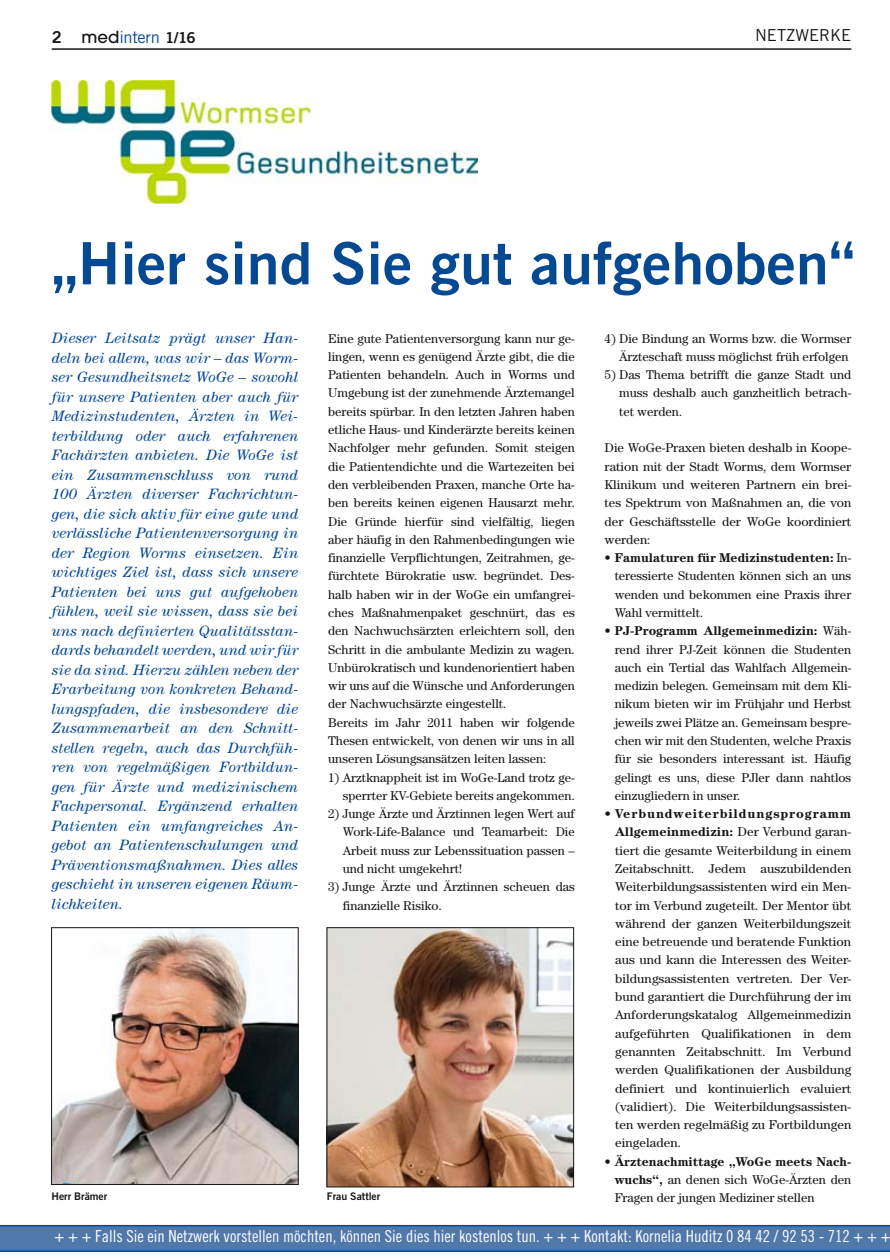
<style>
.page{position:relative;width:890px;height:1260px;background:#fff}
.page>*{position:absolute;margin:0;border:0;box-sizing:border-box;transform-origin:0 0}
.t1{font:58.5px "Trade Gothic Bold Two";letter-spacing:.005em;color:#054993}
.t2{font:16.5px "Trade Gothic LT Std Cn 18";color:#fff}
.t3{font:16.5px "Trade Gothic";letter-spacing:-.02em;color:#054993}
.t4{font:16.5px "Trade Gothic";color:#151616}
.t5{font:italic 15px/19.5px "Century";letter-spacing:.005em;color:#054993;text-align:justify}
.t6{font:12.75px/18.3px "Century";color:#151616;text-align:justify}
.t7{font:700 12.75px/18.3px "Century";color:#151616;text-align:right}
.t8{font:10.5px "Trade Gothic Bold Two";letter-spacing:-.005em;color:#151616}
.s1{font-family:"Trade Gothic Bold Two";color:#151616}
.s2{font-family:"Avant Garde";font-weight:500;color:#151616}
.s3{font-family:"Trade Gothic Bold Two";font-size:15px;color:#151616}
.s4{font-weight:700}
.s5{font-weight:400}
</style>
<div class="page">
<hr style="left:52px;top:49px;width:799px;height:1px;background:#151616">
<svg style="left:0;top:1224px;width:890px;height:27px;background:#5079ac"></svg>
<img style="left:52px;top:81px;width:426px;height:122px">
<img style="left:53px;top:929px;width:243px;height:253px">
<div style="left:51px;top:927px;width:247px;height:257px;border:1px solid #151616"></div>
<img style="left:329px;top:929px;width:243px;height:256px">
<div style="left:327px;top:927px;width:247px;height:260px;border:1px solid #151616"></div>
<p class="t3" style="left:52px;top:31px;width:145px"><span class="s1">2</span> <span class="s2">med</span>intern <span class="s3">1/16</span></p>
<p class="t4" style="left:755px;top:29px;width:98px">NETZWERKE</p>
<h1 class="t1" style="left:52px;top:242px;width:804px">„ Hier sind Sie gut aufgehoben“</h1>
<p class="t5" style="left:52px;top:329px;width:248px">Dieser Leitsatz prägt unser Han&shy;deln bei allem, was wir – das Worm&shy;ser Gesundheitsnetz WoGe – sowohl für unsere Patienten aber auch für Medizinstudenten, Ärzten in Wei&shy;terbildung oder auch erfahrenen Fachärzten anbieten. Die WoGe ist ein Zusammenschluss von rund 100 Ärzten diverser Fachrichtun&shy;gen, die sich aktiv für eine gute und verlässliche Patientenversorgung in der Region Worms einsetzen. Ein wichtiges Ziel ist, dass sich unsere Patienten bei uns gut aufgehoben fühlen, weil sie wissen, dass sie bei uns nach definierten Qualitätsstan&shy;dards behandelt werden, und wir für sie da sind. Hierzu zählen neben der Erarbeitung von konkreten Behand&shy;lungspfaden, die insbesondere die Zusammenarbeit an den Schnitt&shy;stellen regeln, auch das Durchfüh&shy;ren von regelmäßigen Fortbildun&shy;gen für Ärzte und medizinischem Fachpersonal. Ergänzend erhalten Patienten ein umfangreiches An&shy;gebot an Patientenschulungen und Präventionsmaßnahmen. Dies alles geschieht in unseren eigenen Räum&shy;lichkeiten.</p>
<p class="t6" style="left:328px;top:330px;width:248px;text-align:left">Eine gute Patientenversorgung kann nur ge&shy;lingen, wenn es genügend Ärzte gibt, die die Patienten behandeln. Auch in Worms und Umgebung ist der zunehmende Ärztemangel bereits spürbar. In den letzten Jahren haben etliche Haus- und Kinderärzte bereits keinen Nachfolger mehr gefunden. Somit steigen die Patientendichte und die Wartezeiten bei den verbleibenden Praxen, manche Orte ha&shy;ben bereits keinen eigenen Hausarzt mehr.<br>Die Gründe hierfür sind vielfältig, liegen aber häufig in den Rahmenbedingungen wie finanzielle Verpflichtungen, Zeitrahmen, ge&shy;fürchtete Bürokratie usw. begründet. Des&shy;halb haben wir in der WoGe ein umfangrei&shy;ches Maßnahmenpaket geschnürt, das es den Nachwuchsärzten erleichtern soll, den Schritt in die ambulante Medizin zu wagen.<br>Unbürokratisch und kundenorientiert haben wir uns auf die Wünsche und Anforderungen der Nachwuchsärzte eingestellt.<br>Bereits im Jahr 2011 haben wir folgende Thesen entwickelt, von denen wir uns in all unseren Lösungsansätzen leiten lassen:</p>
<p class="t6" style="left:328px;top:769px;width:248px;text-align:right">1) Arztknappheit ist im WoGe-Land trotz ge&shy;sperrter KV-Gebiete bereits angekommen.</p>
<p class="t6" style="left:343px;top:805px;width:234px;text-indent:-15px">2) Junge Ärzte und Ärztinnen legen Wert auf Work-Life-Balance und Teamarbeit: Die Arbeit muss zur Lebenssituation passen – und nicht umgekehrt!</p>
<p class="t6" style="left:343px;top:879px;width:234px;text-indent:-15px">3) Junge Ärzte und Ärztinnen scheuen das finanzielle Risiko.</p>
<p class="t6" style="left:604px;top:330px;width:248px;text-align:right">4) Die Bindung an Worms bzw. die Wormser<br>Ärzteschaft muss möglichst früh erfolgen</p>
<p class="t6" style="left:619px;top:367px;width:234px;text-indent:-15px">5) Das Thema betrifft die ganze Stadt und muss deshalb auch ganzheitlich betrach&shy;tet werden.</p>
<p class="t6" style="left:604px;top:440px;width:248px">Die WoGe-Praxen bieten deshalb in Koope&shy;ration mit der Stadt Worms, dem Wormser Klinikum und weiteren Partnern ein brei&shy;tes Spektrum von Maßnahmen an, die von der Geschäftsstelle der WoGe koordiniert werden:</p>
<p class="t6" style="left:615px;top:549px;width:238px;text-indent:-10px"><span class="s4">• Famulaturen für Medizinstudenten:</span> In&shy;teressierte Studenten können sich an uns wenden und bekommen eine Praxis ihrer Wahl vermittelt.</p>
<p class="t6" style="left:615px;top:623px;width:238px;text-indent:-10px"><span class="s4">• PJ-Programm Allgemeinmedizin:</span> Wäh&shy;rend ihrer PJ-Zeit können die Studenten auch ein Tertial das Wahlfach Allgemein&shy;medizin belegen. Gemeinsam mit dem Kli&shy;nikum bieten wir im Frühjahr und Herbst jeweils zwei Plätze an. Gemeinsam bespre&shy;chen wir mit den Studenten, welche Praxis für sie besonders interessant ist. Häufig gelingt es uns, diese PJler dann nahtlos einzugliedern in unser.</p>
<p class="t6" style="left:615px;top:805px;width:238px;text-indent:-10px"><span class="s4">• Verbundweiterbildungsprogramm Allgemeinmedizin:</span> Der Verbund garan&shy;tiert die gesamte Weiterbildung in einem Zeitabschnitt. Jedem auszubildenden Weiterbildungsassistenten wird ein Men&shy;tor im Verbund zugeteilt. Der Mentor übt während der ganzen Weiterbildungszeit eine betreuende und beratende Funktion aus und kann die Interessen des Weiter&shy;bildungsassistenten vertreten. Der Ver&shy;bund garantiert die Durchführung der im Anforderungskatalog Allgemeinmedizin aufgeführten Qualifikationen in dem genannten Zeitabschnitt. Im Verbund werden Qualifikationen der Ausbildung definiert und kontinuierlich evaluiert (validiert). Die Weiterbildungsassisten&shy;ten werden regelmäßig zu Fortbildungen eingeladen.</p>
<p class="t7" style="left:604px;top:1153px;width:248px">• Ärztenachmittage „WoGe meets Nach&shy;wuchs“, <span class="s5">an denen sich WoGe-Ärzten den</span></p>
<p class="t8" style="left:52px;top:1192px;width:57px">Herr Brämer</p>
<p class="t8" style="left:327px;top:1192px;width:55px">Frau Sattler</p>
<p class="t6" style="left:615px;top:1189px;width:201px">Fragen der jungen Mediziner stellen</p>
<p class="t2" style="left:55px;top:1226px;width:837px">+ + + Falls Sie ein Netzwerk vorstellen möchten, können Sie dies hier kostenlos tun. + + + Kontakt: Kornelia Huditz 0 84 42 / 92 53 - 712 + + +</p>
</div>
